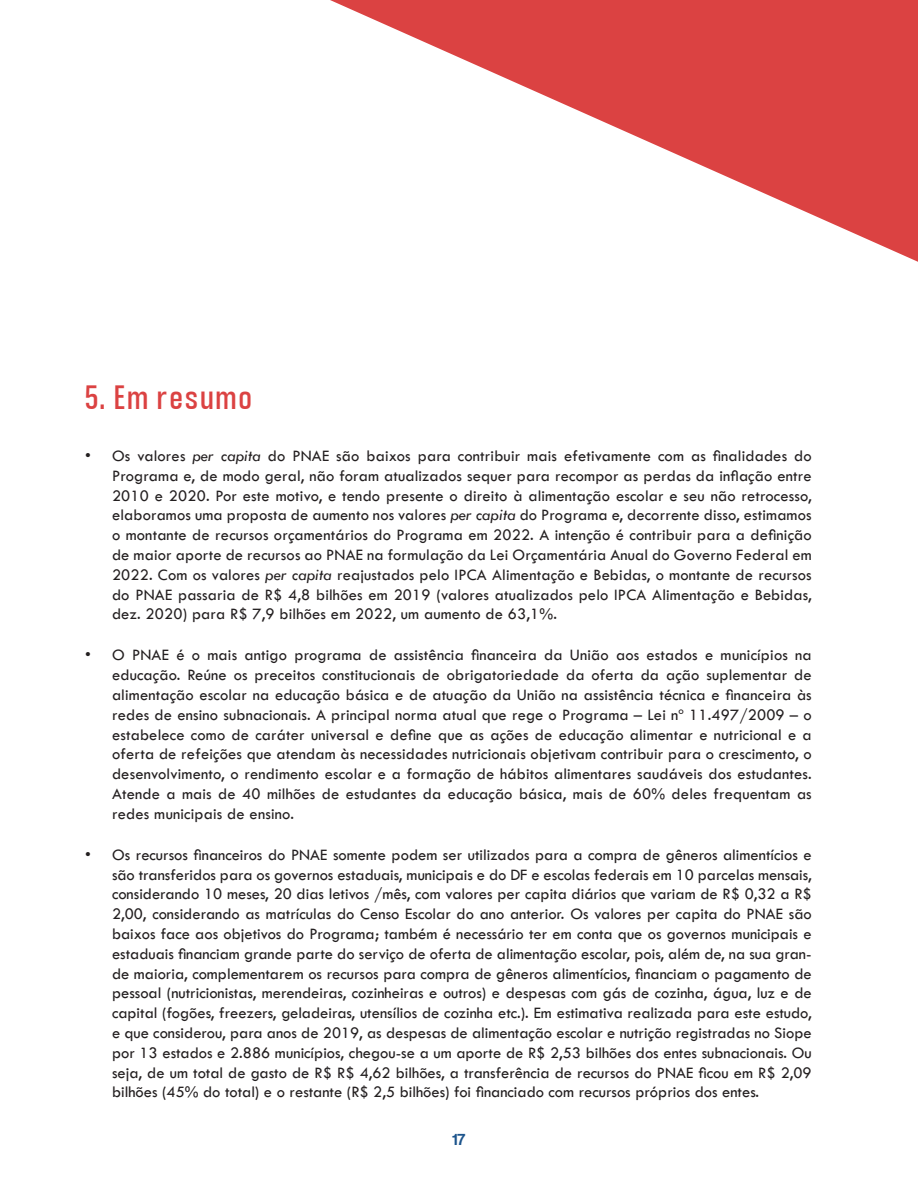
<style>
.page{position:relative;width:918px;height:1188px;background:#fff}
.page>*{position:absolute;margin:0;border:0;box-sizing:border-box;transform-origin:0 0}
.t1{font:36px "Coolvetica Condensed Rg";letter-spacing:.07em;color:#db4242}
.t2{font:16.5px/19.8px "Tw Cen";letter-spacing:.01em;color:#231f20;text-align:justify}
.t3{font:16.5px "Coolvetica Rg";color:#1c548c}
.s1{font-style:italic}
</style>
<div class="page">
<svg style="left:330px;top:0;width:588px;height:262px"></svg>
<h1 class="t1" style="left:85px;top:374px;width:168px">5. Em resumo</h1>
<p class="t2" style="left:112px;top:446px;width:701px;text-indent:-27px">• Os valores <span class="s1">per capita</span> do PNAE são baixos para contribuir mais efetivamente com as finalidades do Programa e, de modo geral, não foram atualizados sequer para recompor as perdas da inflação entre 2010 e 2020. Por este motivo, e tendo presente o direito à alimentação escolar e seu não retrocesso, elaboramos uma proposta de aumento nos valores <span class="s1">per capita</span> do Programa e, decorrente disso, estimamos o montante de recursos orçamentários do Programa em 2022. A intenção é contribuir para a definição de maior aporte de recursos ao PNAE na formulação da Lei Orçamentária Anual do Governo Federal em 2022. Com os valores <span class="s1">per capita</span> reajustados pelo IPCA Alimentação e Bebidas, o montante de recursos do PNAE passaria de R$ 4,8 bilhões em 2019 (valores atualizados pelo IPCA Alimentação e Bebidas, dez. 2020) para R$ 7,9 bilhões em 2022, um aumento de 63,1%.</p>
<p class="t2" style="left:112px;top:645px;width:701px;text-indent:-27px">• O PNAE é o mais antigo programa de assistência financeira da União aos estados e municípios na educação. Reúne os preceitos constitucionais de obrigatoriedade da oferta da ação suplementar de alimentação escolar na educação básica e de atuação da União na assistência técnica e financeira às redes de ensino subnacionais. A principal norma atual que rege o Programa – Lei nº 11.497/2009 – o estabelece como de caráter universal e define que as ações de educação alimentar e nutricional e a oferta de refeições que atendam às necessidades nutricionais objetivam contribuir para o crescimento, o desenvolvimento, o rendimento escolar e a formação de hábitos alimentares saudáveis dos estudantes.<br>Atende a mais de 40 milhões de estudantes da educação básica, mais de 60% deles frequentam as redes municipais de ensino.</p>
<p class="t2" style="left:112px;top:845px;width:701px;text-indent:-27px">• Os recursos financeiros do PNAE somente podem ser utilizados para a compra de gêneros alimentícios e são transferidos para os governos estaduais, municipais e do DF e escolas federais em 10 parcelas mensais, considerando 10 meses, 20 dias letivos /mês, com valores per capita diários que variam de R$ 0,32 a R$ 2,00, considerando as matrículas do Censo Escolar do ano anterior. Os valores per capita do PNAE são baixos face aos objetivos do Programa; também é necessário ter em conta que os governos municipais e estaduais financiam grande parte do serviço de oferta de alimentação escolar, pois, além de, na sua gran&shy;de maioria, complementarem os recursos para compra de gêneros alimentícios, financiam o pagamento de pessoal (nutricionistas, merendeiras, cozinheiras e outros) e despesas com gás de cozinha, água, luz e de capital (fogões, freezers, geladeiras, utensílios de cozinha etc.). Em estimativa realizada para este estudo, e que considerou, para anos de 2019, as despesas de alimentação escolar e nutrição registradas no Siope por 13 estados e 2.886 municípios, chegou-se a um aporte de R$ 2,53 bilhões dos entes subnacionais. Ou seja, de um total de gasto de R$ R$ 4,62 bilhões, a transferência de recursos do PNAE ficou em R$ 2,09 bilhões (45% do total) e o restante (R$ 2,5 bilhões) foi financiado com recursos próprios dos entes.</p>
<p class="t3" style="left:453px;top:1130px;width:14px">17</p>
</div>
